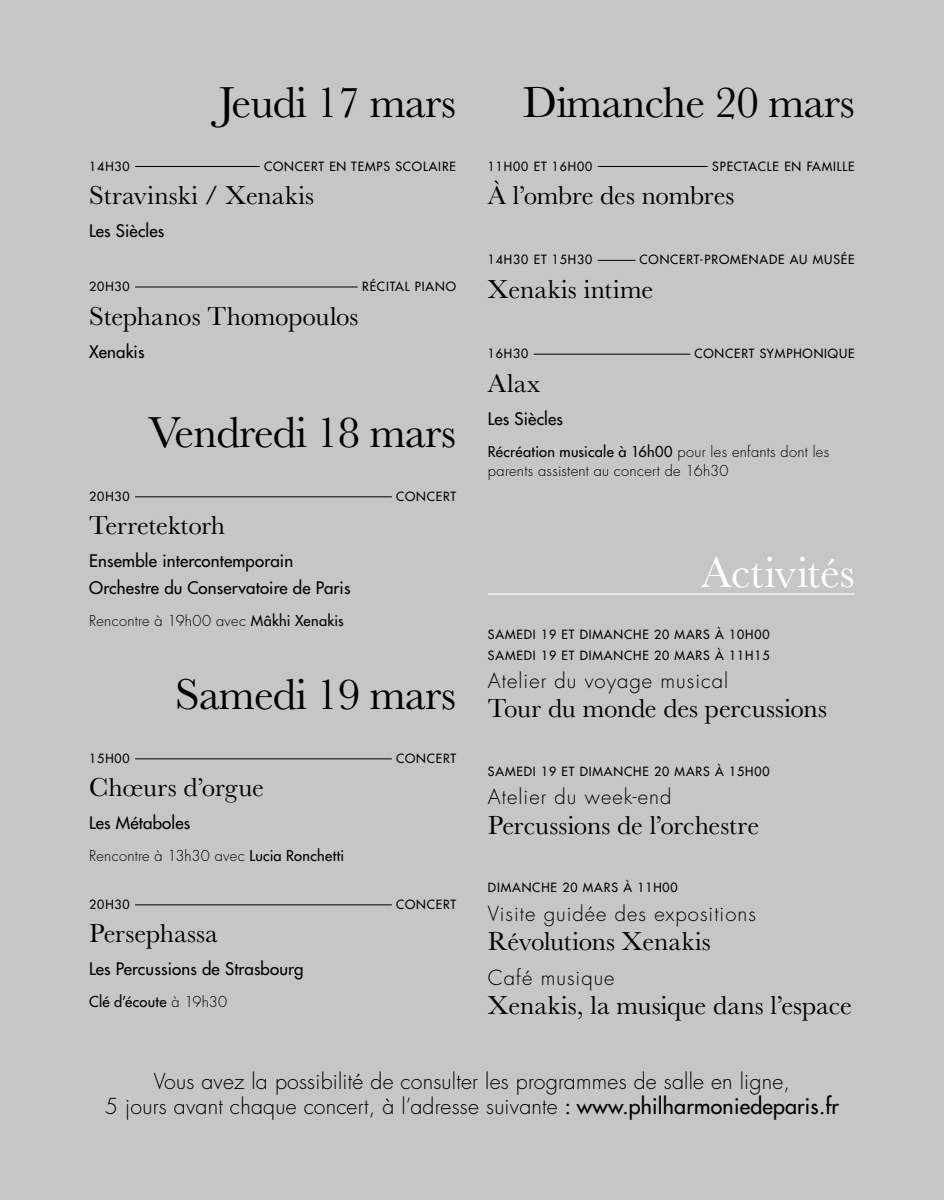
<style>
.page{position:relative;width:944px;height:1200px;background:#fff}
.page>*{position:absolute;margin:0;border:0;box-sizing:border-box;transform-origin:0 0}
.t1{font:45px "Baskerville MT Pro";letter-spacing:-.02em;color:#000}
.t2{font:45px "Baskerville MT Pro";letter-spacing:-.005em;color:#fff}
.t3{font:27px "Baskerville MT Pro";letter-spacing:-.005em;color:#000}
.t4{font:300 21.38px/24.8px "Futura LTW1 G";letter-spacing:.01em;color:#000;text-align:center}
.t5{font:300 20.25px "Futura LTW1 G";letter-spacing:.05em;color:#000}
.t6{font:500 16.88px/26.6px "Futura LTW1 G";letter-spacing:.01em;color:#000}
.t7{font:300 14.62px/19.1px "Futura LTW1 G";letter-spacing:.02em;color:#000}
.t8{font:500 14.62px "Futura LTW1 G";letter-spacing:.02em;color:#000}
.t9{font:500 12.38px/20.2px "Futura LTW1 G";letter-spacing:.07em;color:#000}
.s1{font-weight:500}
.s2{font-weight:300}
</style>
<div class="page">
<div style="left:0;top:0;width:944px;height:1199px;background:#c6c6c6"></div>
<hr style="left:488px;top:593px;width:367px;height:1px;background:#fff">
<hr style="left:135px;top:166px;width:125px;height:1px;background:#000">
<hr style="left:135px;top:286px;width:223px;height:1px;background:#000">
<hr style="left:135px;top:496px;width:257px;height:1px;background:#000">
<hr style="left:135px;top:758px;width:257px;height:1px;background:#000">
<hr style="left:135px;top:904px;width:257px;height:1px;background:#000">
<hr style="left:598px;top:166px;width:110px;height:1px;background:#000">
<hr style="left:598px;top:260px;width:37px;height:1px;background:#000">
<hr style="left:534px;top:354px;width:156px;height:1px;background:#000">
<h1 class="t1" style="left:219px;top:76px;width:239px">Jeudi 17 mars</h1>
<p class="t9" style="left:89px;top:155px;width:42px">14H30</p>
<p class="t9" style="left:264px;top:155px;width:194px">CONCERT EN TEMPS SCOLAIRE</p>
<h2 class="t3" style="left:89px;top:180px;width:226px">Stravinski / Xenakis</h2>
<h3 class="t6" style="left:89px;top:216px;width:77px">Les Siècles</h3>
<p class="t9" style="left:89px;top:275px;width:42px">20H30</p>
<p class="t9" style="left:362px;top:275px;width:95px">RÉCITAL PIANO</p>
<h2 class="t3" style="left:89px;top:300px;width:271px">Stephanos Thomopoulos</h2>
<h3 class="t6" style="left:89px;top:336px;width:57px">Xenakis</h3>
<h1 class="t1" style="left:148px;top:406px;width:309px">Vendredi 18 mars</h1>
<p class="t9" style="left:89px;top:485px;width:42px">20H30</p>
<p class="t9" style="left:396px;top:485px;width:62px">CONCERT</p>
<h2 class="t3" style="left:89px;top:510px;width:137px">Terretektorh</h2>
<h3 class="t6" style="left:89px;top:546px;width:263px">Ensemble intercontemporain<br>Orchestre du Conservatoire de Paris</h3>
<p class="t7" style="left:89px;top:610px;width:256px">Rencontre à 19h00 avec <span class="s1">Mâkhi Xenakis</span></p>
<h1 class="t1" style="left:175px;top:668px;width:282px">Samedi 19 mars</h1>
<p class="t9" style="left:89px;top:747px;width:42px">15H00</p>
<p class="t9" style="left:396px;top:747px;width:62px">CONCERT</p>
<h2 class="t3" style="left:89px;top:771px;width:176px">Chœurs d’orgue</h2>
<h3 class="t6" style="left:89px;top:808px;width:102px">Les Métaboles</h3>
<p class="t7" style="left:89px;top:845px;width:256px">Rencontre à 13h30 avec <span class="s1">Lucia Ronchetti</span></p>
<p class="t9" style="left:89px;top:892px;width:42px">20H30</p>
<p class="t9" style="left:396px;top:892px;width:62px">CONCERT</p>
<h2 class="t3" style="left:89px;top:917px;width:130px">Persephassa</h2>
<h3 class="t6" style="left:89px;top:954px;width:216px">Les Percussions de Strasbourg</h3>
<p class="t8" style="left:89px;top:989px;width:139px">Clé d’écoute <span class="s2">à 19h30</span></p>
<h1 class="t1" style="left:523px;top:76px;width:333px">Dimanche 20 mars</h1>
<p class="t9" style="left:488px;top:155px;width:106px">11H00 ET 16H00</p>
<p class="t9" style="left:712px;top:155px;width:144px">SPECTACLE EN FAMILLE</p>
<h2 class="t3" style="left:488px;top:180px;width:248px">À l’ombre des nombres</h2>
<p class="t9" style="left:488px;top:248px;width:106px">14H30 ET 15H30</p>
<p class="t9" style="left:640px;top:248px;width:217px">CONCERT-PROMENADE AU MUSÉE</p>
<h2 class="t3" style="left:488px;top:273px;width:167px">Xenakis intime</h2>
<p class="t9" style="left:488px;top:342px;width:42px">16H30</p>
<p class="t9" style="left:694px;top:342px;width:162px">CONCERT SYMPHONIQUE</p>
<h2 class="t3" style="left:488px;top:367px;width:54px">Alax</h2>
<h3 class="t6" style="left:488px;top:403px;width:77px">Les Siècles</h3>
<p class="t7" style="left:488px;top:440px;width:343px"><span class="s1">Récréation musicale à 16h00</span> pour les enfants dont les parents assistent au concert de 16h30</p>
<h1 class="t2" style="left:701px;top:546px;width:155px">Activités</h1>
<p class="t9" style="left:488px;top:623px;width:283px">SAMEDI 19 ET DIMANCHE 20 MARS À 10H00<br>SAMEDI 19 ET DIMANCHE 20 MARS À 11H15</p>
<h3 class="t5" style="left:488px;top:664px;width:242px">Atelier du voyage musical</h3>
<h2 class="t3" style="left:488px;top:692px;width:341px">Tour du monde des percussions</h2>
<p class="t9" style="left:488px;top:759px;width:283px">SAMEDI 19 ET DIMANCHE 20 MARS À 15H00</p>
<h3 class="t5" style="left:488px;top:780px;width:185px">Atelier du week-end</h3>
<h2 class="t3" style="left:488px;top:809px;width:273px">Percussions de l’orchestre</h2>
<p class="t9" style="left:488px;top:876px;width:191px">DIMANCHE 20 MARS À 11H00</p>
<h3 class="t5" style="left:488px;top:896px;width:270px">Visite guidée des expositions</h3>
<h2 class="t3" style="left:488px;top:925px;width:224px">Révolutions Xenakis</h2>
<h3 class="t5" style="left:488px;top:961px;width:128px">Café musique</h3>
<h2 class="t3" style="left:488px;top:989px;width:366px">Xenakis, la musique dans l’espace</h2>
<h3 class="t4" style="left:105px;top:1066px;width:736px">Vous avez la possibilité de consulter les programmes de salle en ligne,<br>5 jours avant chaque concert, à l’adresse suivante <span class="s1">: www.philharmoniedeparis.fr</span></h3>
</div>
